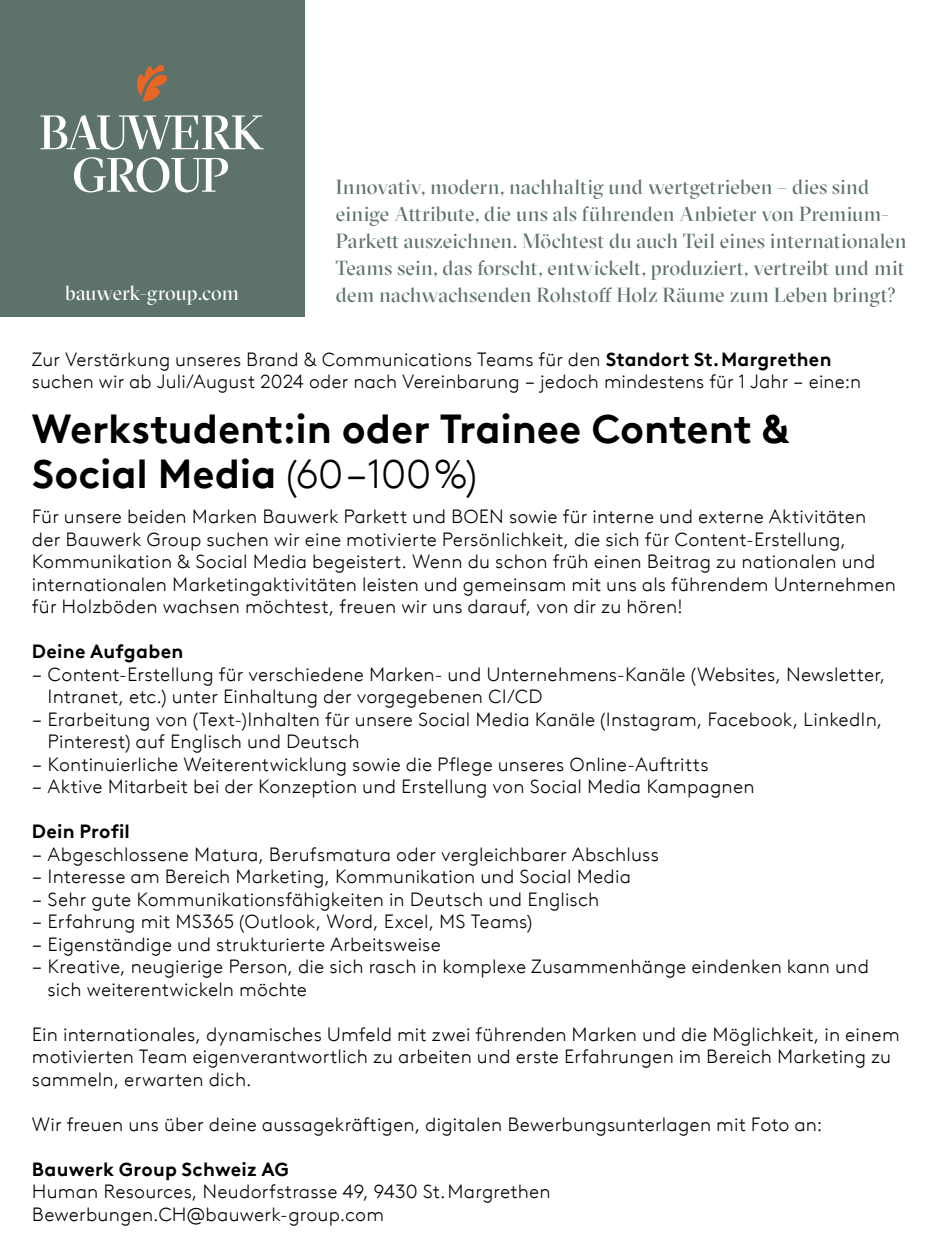
<style>
.page{position:relative;width:944px;height:1257px;background:#fff}
.page>*{position:absolute;margin:0;border:0;box-sizing:border-box;transform-origin:0 0}
.t1{font:700 40.5px/45px "Brown LLTT";color:#000}
.t2{font:20.25px/27px "GT Sectra Display";color:#5d726b}
.t3{font:20.25px "GT Sectra Display";color:#fff}
.t4{font:300 19.12px/22.5px "Brown LLTT";letter-spacing:.01em;color:#000}
.t5{font:700 19.12px "Brown LLTT";letter-spacing:.015em;color:#000}
.s1{font-weight:700}
.s2{font-weight:300}
</style>
<div class="page">
<div style="left:0;top:0;width:304px;height:316px;background:#5d726b"></div>
<svg style="left:137px;top:65px;width:30px;height:37px"></svg>
<svg style="left:74px;top:157px;width:154px;height:35px"></svg>
<svg style="left:40px;top:115px;width:224px;height:35px"></svg>
<p class="t3" style="left:65px;top:281px;width:175px">bauwerk-group.com</p>
<p class="t2" style="left:336px;top:173px;width:572px">Innovativ, modern, nachhaltig und wertgetrieben – dies sind einige Attribute, die uns als führenden Anbieter von Premium-Parkett auszeichnen. Möchtest du auch Teil eines internationalen Teams sein, das forscht, entwickelt, produziert, vertreibt und mit dem nachwachsenden Rohstoff Holz Räume zum Leben bringt?</p>
<p class="t4" style="left:32px;top:347px;width:831px">Zur Verstärkung unseres Brand &amp; Communications Teams für den <span class="s1">Standort St.Margrethen </span>suchen wir ab Juli/August 2024 oder nach Vereinbarung – jedoch mindestens für 1 Jahr – eine:n</p>
<h1 class="t1" style="left:32px;top:403px;width:759px">Werkstudent:in oder Trainee Content &amp;<br>Social Media <span class="s2">(60–100%)</span></h1>
<p class="t4" style="left:32px;top:504px;width:866px">Für unsere beiden Marken Bauwerk Parkett und BOEN sowie für interne und externe Aktivitäten der Bauwerk Group suchen wir eine motivierte Persönlichkeit, die sich für Content-Erstellung, Kommunikation &amp; Social Media begeistert. Wenn du schon früh einen Beitrag zu nationalen und internationalen Marketingaktivitäten leisten und gemeinsam mit uns als führendem Unternehmen für Holzböden wachsen möchtest, freuen wir uns darauf, von dir zu hören!</p>
<p class="t5" style="left:32px;top:636px;width:153px">Deine Aufgaben</p>
<p class="t4" style="left:48px;top:661px;width:839px;text-indent:-16px">– Content-Erstellung für verschiedene Marken- und Unternehmens-Kanäle (Websites, Newsletter,<br>Intranet, etc.) unter Einhaltung der vorgegebenen CI/CD</p>
<p class="t4" style="left:48px;top:706px;width:836px;text-indent:-16px">– Erarbeitung von (Text-)Inhalten für unsere Social Media Kanäle (Instagram, Facebook, LinkedIn,<br>Pinterest) auf Englisch und Deutsch</p>
<p class="t4" style="left:32px;top:751px;width:678px">– Kontinuierliche Weiterentwicklung sowie die Pflege unseres Online-Auftritts</p>
<p class="t4" style="left:32px;top:774px;width:724px">– Aktive Mitarbeit bei der Konzeption und Erstellung von Social Media Kampagnen</p>
<p class="t5" style="left:32px;top:816px;width:100px">Dein Profil</p>
<p class="t4" style="left:32px;top:841px;width:628px">– Abgeschlossene Matura, Berufsmatura oder vergleichbarer Abschluss</p>
<p class="t4" style="left:32px;top:864px;width:601px">– Interesse am Bereich Marketing, Kommunikation und Social Media</p>
<p class="t4" style="left:32px;top:886px;width:569px">– Sehr gute Kommunikationsfähigkeiten in Deutsch und Englisch</p>
<p class="t4" style="left:32px;top:909px;width:502px">– Erfahrung mit MS365 (Outlook, Word, Excel, MS Teams)</p>
<p class="t4" style="left:32px;top:931px;width:410px">– Eigenständige und strukturierte Arbeitsweise</p>
<p class="t4" style="left:48px;top:954px;width:823px;text-indent:-16px">– Kreative, neugierige Person, die sich rasch in komplexe Zusammenhänge eindenken kann und sich weiterentwickeln möchte</p>
<p class="t4" style="left:32px;top:1021px;width:869px">Ein internationales, dynamisches Umfeld mit zwei führenden Marken und die Möglichkeit, in einem motivierten Team eigenverantwortlich zu arbeiten und erste Erfahrungen im Bereich Marketing zu sammeln, erwarten dich.</p>
<p class="t4" style="left:32px;top:1111px;width:792px">Wir freuen uns über deine aussagekräftigen, digitalen Bewerbungsunterlagen mit Foto an:</p>
<p class="t5" style="left:32px;top:1154px;width:258px">Bauwerk Group Schweiz AG</p>
<p class="t4" style="left:32px;top:1179px;width:520px">Human Resources, Neudorfstrasse 49, 9430 St.Margrethen<br>Bewerbungen.CH@bauwerk-group.com</p>
</div>
